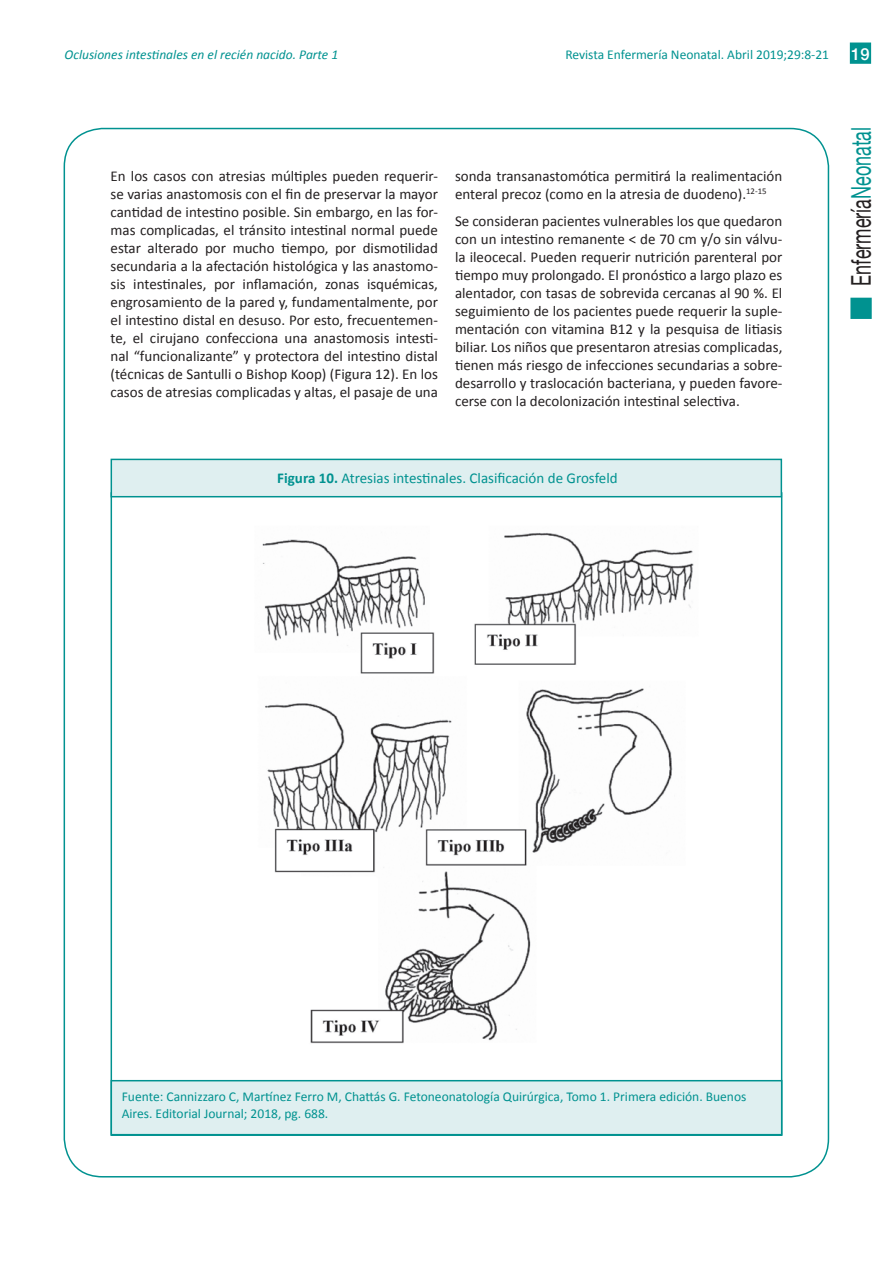
<style>
.page{position:relative;width:893px;height:1263px;background:#fff}
.page>*{position:absolute;margin:0;border:0;box-sizing:border-box;transform-origin:0 0}
.t1{font:27.15px "Helvetica Neue";color:#231f20;scale:.66 1}
.t2{font:500 16.5px "Helvetica Neue";color:#fff}
.t3{font:15px/18px "Calibri";color:#231f20;text-align:justify}
.t4{font:15px "Calibri";color:#009290}
.t5{font:13.5px/16.5px "Calibri";color:#009290}
.t6{font:italic 13.5px "Calibri";color:#009290}
.s1{font-weight:700}
.s2{color:#009290}
</style>
<div class="page">
<div style="left:850px;top:298px;width:22px;height:21px;background:#009290;border:2px solid #009290"></div>
<div style="left:850px;top:43px;width:21px;height:21px;background:#009290"></div>
<img style="left:262px;top:533px;width:432px;height:511px">
<div style="left:111px;top:459px;width:671px;height:38px;background:#dfeff0;border:2px solid #009290"></div>
<div style="left:111px;top:1080px;width:671px;height:55px;background:#dfeff0;border:2px solid #009290"></div>
<p class="t6" style="left:65px;top:46px;width:275px">Oclusiones intestinales en el recién nacido. Parte 1</p>
<p class="t5" style="left:565px;top:46px;width:265px">Revista Enfermería Neonatal. Abril 2019;29:8-21</p>
<p class="t2" style="left:851px;top:44px;width:20px">19</p>
<p class="t3" style="left:111px;top:167px;width:329px">En los casos con atresias múltiples pueden requerir&shy;se varias anastomosis con el fin de preservar la mayor cantidad de intestino posible. Sin embargo, en las for&shy;mas complicadas, el tránsito intestinal normal puede estar alterado por mucho tiempo, por dismotilidad secundaria a la afectación histológica y las anastomo&shy;sis intestinales, por inflamación, zonas isquémicas, engrosamiento de la pared y, fundamentalmente, por el intestino distal en desuso. Por esto, frecuentemen&shy;te, el cirujano confecciona una anastomosis intesti&shy;nal “funcionalizante” y protectora del intestino distal (técnicas de Santulli o Bishop Koop) (Figura 12). En los casos de atresias complicadas y altas, el pasaje de una</p>
<p class="t3" style="left:455px;top:167px;width:329px">sonda transanastomótica permitirá la realimentación enteral precoz (como en la atresia de duodeno).<sup>12-15</sup></p>
<p class="t3" style="left:455px;top:211px;width:329px">Se consideran pacientes vulnerables los que quedaron con un intestino remanente &lt; de 70 cm y/o sin válvu&shy;la ileocecal. Pueden requerir nutrición parenteral por tiempo muy prolongado. El pronóstico a largo plazo es alentador, con tasas de sobrevida cercanas al 90 %. El seguimiento de los pacientes puede requerir la suple&shy;mentación con vitamina B12 y la pesquisa de litiasis biliar. Los niños que presentaron atresias complicadas, tienen más riesgo de infecciones secundarias a sobre&shy;desarrollo y traslocación bacteriana, y pueden favore&shy;cerse con la decolonización intestinal selectiva.</p>
<p class="t4" style="left:277px;top:469px;width:342px"><span class="s1">Figura 10.</span> Atresias intestinales. Clasificación de Grosfeld</p>
<h1 class="t1" style="left:845px;top:286px;width:242px;rotate:-90deg">Enfermería<span class="s2">Neonatal</span></h1>
<p class="t5" style="left:122px;top:1088px;width:626px">Fuente: Cannizzaro C, Martínez Ferro M, Chattás G. Fetoneonatología Quirúrgica, Tomo 1. Primera edición. Buenos<br>Aires. Editorial Journal; 2018, pg. 688.</p>
</div>
